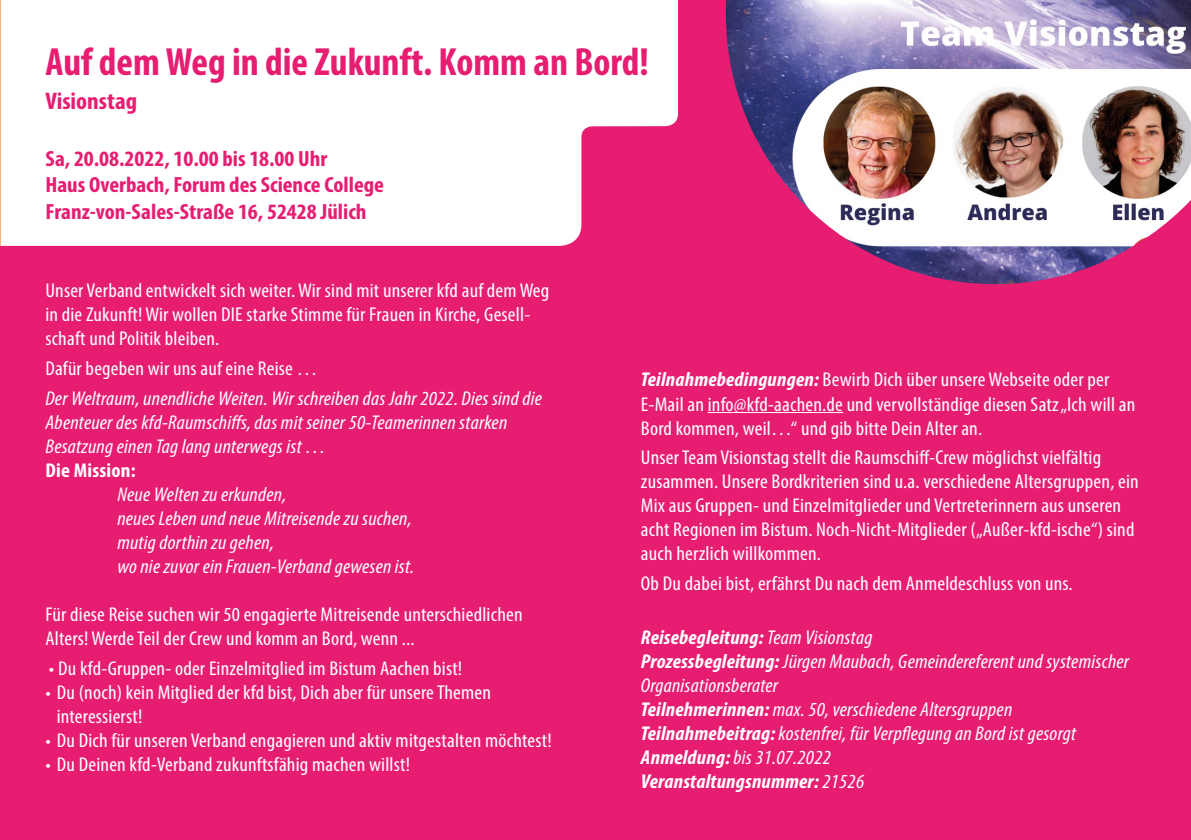
<style>
.page{position:relative;width:1191px;height:840px;background:#fff}
.page>*{position:absolute;margin:0;border:0;box-sizing:border-box;transform-origin:0 0}
.t1{font:700 condensed 39.4px "Myriad Pro";color:#e71d72}
.t2{font:700 condensed 24px "Myriad Pro";color:#e71d72;scale:1.06 1}
.t3{font:700 condensed 22px/26px "Myriad Pro";color:#e71d72;scale:1.06 1}
.t4{font:condensed 20px/24px "Myriad Pro";letter-spacing:.01em;color:#fff;scale:1.06 1}
.t5{font:italic condensed 20px/24px "Myriad Pro";letter-spacing:.01em;color:#fff;scale:1.06 1}
.t6{font:700 condensed 20px "Myriad Pro";letter-spacing:.01em;color:#fff;scale:1.06 1}
.s1{font-weight:700;font-style:italic}
.s2{font-weight:700}
</style>
<div class="page">
<div style="left:0;top:0;width:1191px;height:839px;background:#e71d72"></div>
<svg style="left:1px;top:0;width:677px;height:246px;background:#fdeef4"></svg>
<img style="left:726px;top:0;width:465px;height:284px">
<svg style="left:0;top:0;width:1px;height:246px"></svg>
<hr style="left:707px;top:412px;width:136px;height:1px;background:#fff">
<h1 class="t1" style="left:45px;top:37px;width:605px">Auf dem Weg in die Zukunft. Komm an Bord!</h1>
<p class="t2" style="left:45px;top:86px;width:88px">Visionstag</p>
<p class="t3" style="left:45px;top:145px;width:321px">Sa, 20.08.2022, 10.00 bis 18.00 Uhr<br>Haus Overbach, Forum des Science College<br>Franz-von-Sales-Straße 16, 52428 Jülich</p>
<p class="t4" style="left:45px;top:278px;width:477px">Unser Verband entwickelt sich weiter. Wir sind mit unserer kfd auf dem Weg in die Zukunft! Wir wollen DIE starke Stimme für Frauen in Kirche, Gesell&shy;schaft und Politik bleiben.</p>
<p class="t4" style="left:45px;top:356px;width:258px">Dafür begeben wir uns auf eine Reise …</p>
<p class="t5" style="left:45px;top:386px;width:470px">Der Weltraum, unendliche Weiten. Wir schreiben das Jahr 2022. Dies sind die<br>Abenteuer des kfd-Raumschiffs, das mit seiner 50-Teamerinnen starken<br>Besatzung einen Tag lang unterwegs ist …</p>
<p class="t6" style="left:45px;top:457px;width:87px">Die Mission:</p>
<p class="t5" style="left:117px;top:482px;width:281px">Neue Welten zu erkunden,<br>neues Leben und neue Mitreisende zu suchen, mutig dorthin zu gehen,<br>wo nie zuvor ein Frauen-Verband gewesen ist.</p>
<p class="t4" style="left:45px;top:602px;width:452px">Für diese Reise suchen wir 50 engagierte Mitreisende unterschiedlichen<br>Alters! Werde Teil der Crew und komm an Bord, wenn ...</p>
<p class="t4" style="left:49px;top:655px;width:391px">• Du kfd-Gruppen- oder Einzelmitglied im Bistum Aachen bist!</p>
<p class="t4" style="left:57px;top:679px;width:411px;text-indent:-11px">• Du (noch) kein Mitglied der kfd bist, Dich aber für unsere Themen interessierst!</p>
<p class="t4" style="left:45px;top:727px;width:479px">• Du Dich für unseren Verband engagieren und aktiv mitgestalten möchtest!</p>
<p class="t4" style="left:45px;top:751px;width:346px">• Du Deinen kfd-Verband zukunftsfähig machen willst!</p>
<p class="t4" style="left:641px;top:367px;width:468px"><span class="s1">Teilnahmebedingungen:</span> Bewirb Dich über unsere Webseite oder per<br>E-Mail an info@kfd-aachen.de und vervollständige diesen Satz „Ich will an<br>Bord kommen, weil…“ und gib bitte Dein Alter an.</p>
<p class="t4" style="left:641px;top:445px;width:471px">Unser Team Visionstag stellt die Raumschiff-Crew möglichst vielfältig zusammen. Unsere Bordkriterien sind u.a. verschiedene Altersgruppen, ein Mix aus Gruppen- und Einzelmitglieder und Vertreterinnern aus unseren acht Regionen im Bistum. Noch-Nicht-Mitglieder („Außer-kfd-ische“) sind auch herzlich willkommen.</p>
<p class="t4" style="left:641px;top:571px;width:409px">Ob Du dabei bist, erfährst Du nach dem Anmeldeschluss von uns.</p>
<p class="t5" style="left:641px;top:624px;width:462px"><span class="s2">Reisebegleitung:</span> Team Visionstag<br><span class="s2">Prozessbegleitung:</span> Jürgen Maubach, Gemeindereferent und systemischer Organisationsberater<br><span class="s2">Teilnehmerinnen:</span> max. 50, verschiedene Altersgruppen <span class="s2">Teilnahmebeitrag:</span> kostenfrei, für Verpflegung an Bord ist gesorgt <span class="s2">Anmeldung:</span> bis 31.07.2022<br><span class="s2">Veranstaltungsnummer:</span> 21526</p>
</div>
